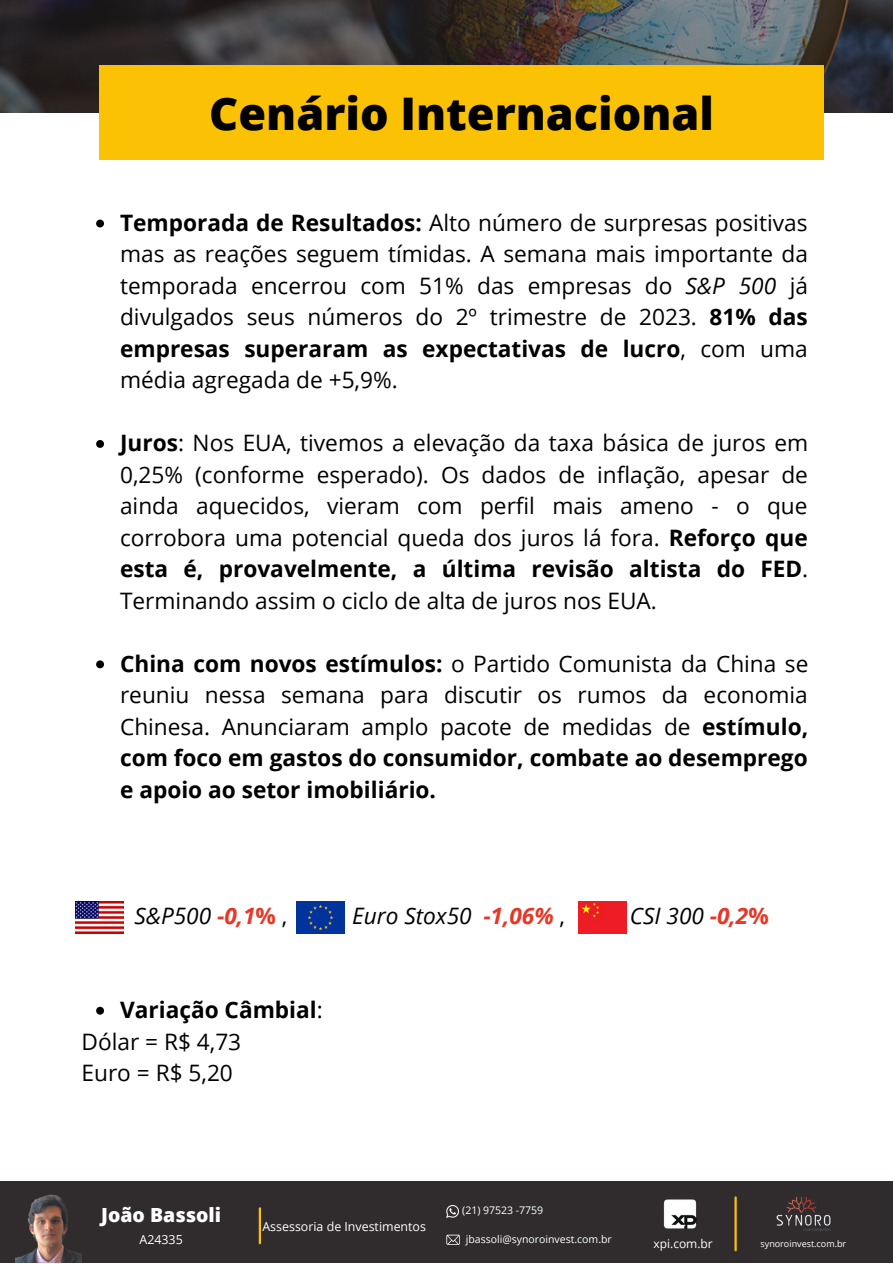
<style>
.page{position:relative;width:893px;height:1264px;background:#fff}
.page>*{position:absolute;margin:0;border:0;box-sizing:border-box;transform-origin:0 0}
.t1{font:800 45px "Open Sans";color:#000}
.t2{font:22.65px/31.5px "Open Sans";color:#000;text-align:justify}
.t3{font:italic 22.65px "Open Sans";color:#000}
.t4{font:700 22.65px "Open Sans";color:#000}
.t5{font:800 19.5px "Open Sans";color:#fff}
.t6{font:12.45px "Open Sans";color:#fff}
.t7{font:12px "Open Sans";color:#fff}
.t8{font:10.5px "Open Sans";color:#fff}
.t9{font:9px "Open Sans";color:#fff}
.s1{font-weight:700}
.s2{font-style:italic}
.s3{font-weight:700;color:#e73727}
.s4{font-weight:700;font-style:normal;color:#e73727}
.s5{font-style:normal}
.s6{font-weight:400}
</style>
<div class="page">
<div style="left:0;top:1181px;width:892px;height:81px;background:#302c2d"></div>
<hr style="left:734px;top:1197px;width:2px;height:53px;background:#fbc105">
<img style="left:776px;top:1196px;width:55px;height:36px">
<img style="left:663px;top:1199px;width:34px;height:30px">
<svg style="left:446px;top:1234px;width:14px;height:10px"></svg>
<svg style="left:446px;top:1205px;width:12px;height:12px"></svg>
<img style="left:16px;top:1194px;width:66px;height:68px">
<hr style="left:259px;top:1208px;width:2px;height:35px;background:#fbc105">
<img style="left:0;top:0;width:892px;height:113px">
<div style="left:99px;top:66px;width:724px;height:94px;background:#fbc105"></div>
<svg style="left:96px;top:219px;width:8px;height:8px"></svg>
<svg style="left:96px;top:440px;width:8px;height:8px"></svg>
<svg style="left:96px;top:660px;width:8px;height:8px"></svg>
<svg style="left:96px;top:1006px;width:8px;height:8px"></svg>
<img style="left:75px;top:901px;width:49px;height:32px">
<img style="left:296px;top:901px;width:48px;height:32px">
<div style="left:578px;top:901px;width:48px;height:32px;background:#ee1c25"></div>
<p class="t1" style="left:209px;top:81px;width:506px">Cenário Internacional</p>
<p class="t2" style="left:120px;top:206px;width:689px"><span class="s1">Temporada de Resultados:</span> Alto número de surpresas positivas mas as reações seguem tímidas. A semana mais importante da temporada encerrou com 51% das empresas do <span class="s2">S&amp;P 500</span> já divulgados seus números do 2º trimestre de 2023. <span class="s1">81% das empresas superaram as expectativas de lucro</span>, com uma média agregada de +5,9%.</p>
<p class="t2" style="left:120px;top:427px;width:689px"><span class="s1">Juros</span>: Nos EUA, tivemos a elevação da taxa básica de juros em 0,25% (conforme esperado). Os dados de inflação, apesar de ainda aquecidos, vieram com perfil mais ameno - o que corrobora uma potencial queda dos juros lá fora. <span class="s1">Reforço que esta é, provavelmente, a última revisão altista do FED</span>.<br>Terminando assim o ciclo de alta de juros nos EUA.</p>
<p class="t2" style="left:120px;top:647px;width:690px"><span class="s1">China com novos estímulos:</span> o Partido Comunista da China se reuniu nessa semana para discutir os rumos da economia Chinesa. Anunciaram amplo pacote de medidas de <span class="s1">estímulo, com foco em gastos do consumidor, combate ao desemprego e apoio ao setor imobiliário.</span></p>
<p class="t3" style="left:134px;top:899px;width:154px">S&amp;P500 <span class="s3">-0,1</span><span class="s4">%</span> <span class="s5">,</span></p>
<p class="t3" style="left:352px;top:899px;width:214px">Euro Stox50 <span class="s3">-1,06%</span> <span class="s5">,</span></p>
<p class="t3" style="left:629px;top:899px;width:140px">CSI 300 <span class="s3">-0,2</span><span class="s4">%</span></p>
<p class="t4" style="left:120px;top:993px;width:204px">Variação Câmbial<span class="s6">:</span></p>
<p class="t2" style="left:81px;top:1024px;width:161px">Dólar = R$ 4,73</p>
<p class="t2" style="left:81px;top:1056px;width:153px">Euro = R$ 5,20</p>
<p class="t5" style="left:101px;top:1200px;width:121px">João Bassoli</p>
<p class="t6" style="left:139px;top:1230px;width:45px">A24335</p>
<p class="t6" style="left:262px;top:1217px;width:165px">Assessoria de Investimentos</p>
<p class="t8" style="left:462px;top:1202px;width:82px">(21) 97523 -7759</p>
<p class="t8" style="left:466px;top:1231px;width:147px">jbassoli@synoroinvest.com.br</p>
<p class="t7" style="left:653px;top:1235px;width:61px">xpi.com.br</p>
<p class="t9" style="left:760px;top:1237px;width:87px">synoroinvest.com.br</p>
</div>
